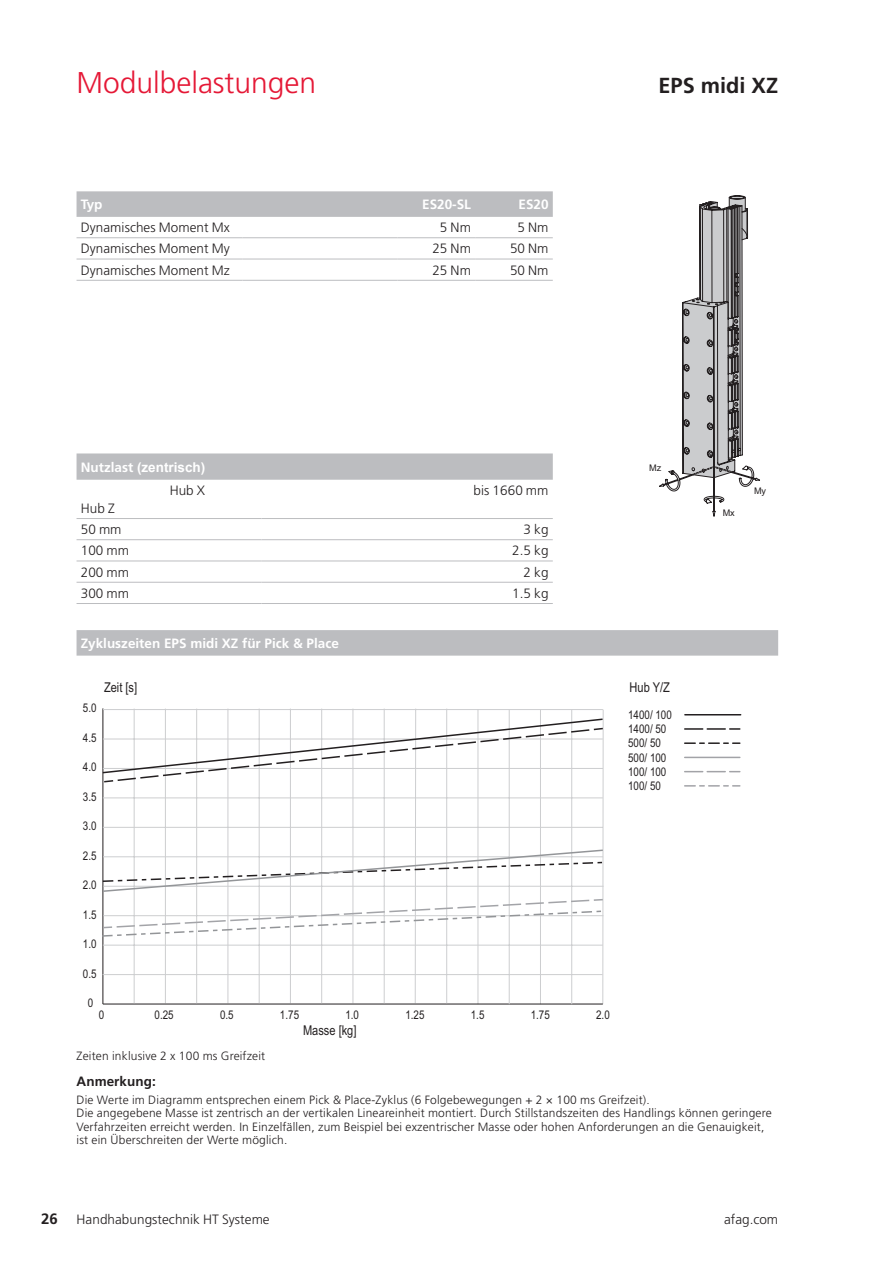
<style>
.page{position:relative;width:893px;height:1263px;background:#fff}
.page>*{position:absolute;margin:0;border:0;box-sizing:border-box;transform-origin:0 0}
.Überschrift_Seite_1{font:300 30px "Frutiger LT Pro";color:#e51836}
.Modulbezeichnung_bol{font:700 21.75px "Frutiger LT Pro";color:#231f20}
.Tabelle_Regular_9pt{font:300 13.5px "Frutiger LT Pro";letter-spacing:.005em;color:#231f20}
.Tabelle_bold_9pt_wei{font:700 13.5px "Frutiger LT Pro";color:#fff}
.t1{font:13.5px "Arial Narrow";color:#231f20}
.Tabelle_bold_9pt_wei-2{font:700 13.5px "Arial";color:#fff}
.Untertitel_Grundtext{font:700 13.5px "Frutiger LT Pro";letter-spacing:.005em;color:#231f20}
.Legende_klein_regula{font:300 12px/13.5px "Frutiger LT Pro";letter-spacing:.015em;color:#231f20}
.t2{font:12px/14.2px "Arial Narrow";color:#231f20}
.t3{font:9.15px "Arial";color:#231f20}
.s1{font-family:"Frutiger LT Pro"}
.s2{font-weight:700;font-size:15px}
</style>
<div class="page">
<svg style="left:659px;top:196px;width:101px;height:321px"></svg>
<div style="left:77px;top:630px;width:701px;height:26px;background:#bcbdc0"></div>
<div style="left:77px;top:191px;width:476px;height:26px;background:#bcbdc0"></div>
<hr style="left:242px;top:237px;width:78px;height:1px;background:#bcbdc0">
<hr style="left:320px;top:237px;width:78px;height:1px;background:#bcbdc0">
<hr style="left:398px;top:237px;width:77px;height:1px;background:#bcbdc0">
<hr style="left:475px;top:237px;width:78px;height:1px;background:#bcbdc0">
<hr style="left:242px;top:259px;width:78px;height:1px;background:#bcbdc0">
<hr style="left:320px;top:259px;width:78px;height:1px;background:#bcbdc0">
<hr style="left:398px;top:259px;width:77px;height:1px;background:#bcbdc0">
<hr style="left:475px;top:259px;width:78px;height:1px;background:#bcbdc0">
<hr style="left:77px;top:237px;width:165px;height:1px;background:#bcbdc0">
<hr style="left:242px;top:280px;width:78px;height:1px;background:#bcbdc0">
<hr style="left:320px;top:280px;width:78px;height:1px;background:#bcbdc0">
<hr style="left:398px;top:280px;width:77px;height:1px;background:#bcbdc0">
<hr style="left:475px;top:280px;width:78px;height:1px;background:#bcbdc0">
<hr style="left:77px;top:259px;width:165px;height:1px;background:#bcbdc0">
<hr style="left:77px;top:280px;width:165px;height:1px;background:#bcbdc0">
<svg style="left:77px;top:453px;width:476px;height:27px;background:#bdbec1"></svg>
<hr style="left:77px;top:518px;width:184px;height:1px;background:#bcbdc0">
<hr style="left:261px;top:518px;width:292px;height:1px;background:#bcbdc0">
<hr style="left:77px;top:539px;width:184px;height:1px;background:#bcbdc0">
<hr style="left:261px;top:539px;width:292px;height:1px;background:#bcbdc0">
<hr style="left:77px;top:561px;width:184px;height:1px;background:#bcbdc0">
<hr style="left:261px;top:561px;width:292px;height:1px;background:#bcbdc0">
<hr style="left:77px;top:582px;width:184px;height:1px;background:#bcbdc0">
<hr style="left:261px;top:582px;width:292px;height:1px;background:#bcbdc0">
<hr style="left:77px;top:603px;width:184px;height:1px;background:#bcbdc0">
<hr style="left:261px;top:603px;width:292px;height:1px;background:#bcbdc0">
<hr style="left:103px;top:708px;width:1px;height:296px;background:#231f20">
<hr style="left:540px;top:709px;width:1px;height:295px;background:#cdced0">
<hr style="left:478px;top:709px;width:1px;height:295px;background:#cdced0">
<hr style="left:415px;top:709px;width:1px;height:294px;background:#cdced0">
<hr style="left:353px;top:709px;width:1px;height:294px;background:#cdced0">
<hr style="left:290px;top:709px;width:1px;height:294px;background:#cdced0">
<hr style="left:602px;top:709px;width:2px;height:295px;background:#cdced0">
<hr style="left:228px;top:709px;width:1px;height:294px;background:#cdced0">
<hr style="left:165px;top:709px;width:1px;height:294px;background:#cdced0">
<hr style="left:103px;top:709px;width:500px;height:1px;background:#cdced0">
<hr style="left:103px;top:827px;width:500px;height:1px;background:#cdced0">
<hr style="left:103px;top:1004px;width:500px;height:1px;background:#231f20">
<hr style="left:103px;top:797px;width:500px;height:1px;background:#cdced0">
<hr style="left:571px;top:710px;width:1px;height:294px;background:#cdced0">
<hr style="left:509px;top:710px;width:1px;height:294px;background:#cdced0">
<hr style="left:446px;top:709px;width:1px;height:294px;background:#cdced0">
<hr style="left:384px;top:709px;width:1px;height:294px;background:#cdced0">
<hr style="left:321px;top:709px;width:1px;height:294px;background:#cdced0">
<hr style="left:259px;top:709px;width:1px;height:294px;background:#cdced0">
<hr style="left:196px;top:709px;width:1px;height:294px;background:#cdced0">
<hr style="left:134px;top:709px;width:1px;height:294px;background:#cdced0">
<hr style="left:103px;top:974px;width:500px;height:1px;background:#cdced0">
<hr style="left:103px;top:945px;width:500px;height:1px;background:#cdced0">
<svg style="left:102px;top:717px;width:502px;height:66px"></svg>
<hr style="left:685px;top:714px;width:56px;height:1px;background:#231f20">
<svg style="left:685px;top:771px;width:55px;height:1px"></svg>
<svg style="left:685px;top:728px;width:55px;height:2px"></svg>
<hr style="left:685px;top:757px;width:55px;height:1px;background:#a2a3a7">
<svg style="left:685px;top:742px;width:55px;height:2px"></svg>
<svg style="left:685px;top:785px;width:55px;height:2px"></svg>
<svg style="left:102px;top:849px;width:502px;height:88px"></svg>
<p class="Überschrift_Seite_1" style="left:77px;top:65px;width:241px">Modulbelastungen</p>
<p class="Modulbezeichnung_bol" style="left:658px;top:72px;width:121px">EPS midi XZ</p>
<p class="Tabelle_bold_9pt_wei" style="left:81px;top:196px;width:23px">Typ</p>
<p class="Tabelle_bold_9pt_wei" style="left:422px;top:196px;width:50px">ES20-SL</p>
<p class="Tabelle_bold_9pt_wei" style="left:518px;top:196px;width:32px">ES20</p>
<p class="Tabelle_Regular_9pt" style="left:81px;top:220px;width:151px">Dynamisches Moment Mx</p>
<p class="Tabelle_Regular_9pt" style="left:440px;top:220px;width:32px">5 Nm</p>
<p class="Tabelle_Regular_9pt" style="left:518px;top:220px;width:32px">5 Nm</p>
<p class="Tabelle_Regular_9pt" style="left:81px;top:241px;width:151px">Dynamisches Moment My</p>
<p class="Tabelle_Regular_9pt" style="left:432px;top:241px;width:40px">25 Nm</p>
<p class="Tabelle_Regular_9pt" style="left:510px;top:241px;width:40px">50 Nm</p>
<p class="Tabelle_Regular_9pt" style="left:81px;top:262px;width:151px">Dynamisches Moment Mz</p>
<p class="Tabelle_Regular_9pt" style="left:432px;top:262px;width:40px">25 Nm</p>
<p class="Tabelle_Regular_9pt" style="left:510px;top:262px;width:40px">50 Nm</p>
<p class="Tabelle_bold_9pt_wei-2" style="left:81px;top:457px;width:126px"><span class="s1">Nutzlast</span> (zentrisch)</p>
<p class="Tabelle_Regular_9pt" style="left:170px;top:482px;width:37px">Hub X</p>
<p class="Tabelle_Regular_9pt" style="left:81px;top:500px;width:36px">Hub Z</p>
<p class="Tabelle_Regular_9pt" style="left:474px;top:482px;width:76px">bis 1660 mm</p>
<p class="Tabelle_Regular_9pt" style="left:81px;top:522px;width:42px">50 mm</p>
<p class="Tabelle_Regular_9pt" style="left:524px;top:522px;width:26px">3 kg</p>
<p class="Tabelle_Regular_9pt" style="left:81px;top:543px;width:50px">100 mm</p>
<p class="Tabelle_Regular_9pt" style="left:512px;top:543px;width:38px">2.5 kg</p>
<p class="Tabelle_Regular_9pt" style="left:81px;top:564px;width:50px">200 mm</p>
<p class="Tabelle_Regular_9pt" style="left:524px;top:564px;width:26px">2 kg</p>
<p class="Tabelle_Regular_9pt" style="left:81px;top:585px;width:50px">300 mm</p>
<p class="Tabelle_Regular_9pt" style="left:512px;top:585px;width:38px">1.5 kg</p>
<p class="Tabelle_bold_9pt_wei" style="left:81px;top:635px;width:260px">Zykluszeiten EPS midi XZ für Pick &amp; Place</p>
<p class="t3" style="left:649px;top:462px;width:14px">Mz</p>
<p class="t2" style="left:83px;top:700px;width:15px">5.0</p>
<p class="t2" style="left:83px;top:730px;width:15px">4.5</p>
<p class="t2" style="left:83px;top:759px;width:15px">4.0</p>
<p class="t2" style="left:83px;top:789px;width:15px">3.5</p>
<p class="t2" style="left:83px;top:818px;width:15px">3.0</p>
<p class="t2" style="left:83px;top:848px;width:15px">2.5</p>
<p class="t2" style="left:83px;top:877px;width:15px">2.0</p>
<p class="t2" style="left:83px;top:907px;width:15px">1.5</p>
<p class="t2" style="left:83px;top:936px;width:15px">1.0</p>
<p class="t2" style="left:83px;top:966px;width:15px">0.5</p>
<p class="t2" style="left:88px;top:995px;width:7px">0</p>
<p class="t1" style="left:104px;top:677px;width:35px">Zeit [s]</p>
<p class="t1" style="left:630px;top:677px;width:42px">Hub Y/Z</p>
<p class="t2" style="left:628px;top:707px;width:45px">1400/ 100<br>1400/ 50<br>500/ 50<br>500/ 100<br>100/ 100<br>100/ 50</p>
<p class="t2" style="left:99px;top:1007px;width:7px">0</p>
<p class="t2" style="left:155px;top:1007px;width:21px">0.25</p>
<p class="t2" style="left:220px;top:1007px;width:15px">0.5</p>
<p class="t2" style="left:280px;top:1007px;width:21px">1.75</p>
<p class="t2" style="left:345px;top:1007px;width:15px">1.0</p>
<p class="t2" style="left:405px;top:1007px;width:21px">1.25</p>
<p class="t2" style="left:471px;top:1007px;width:15px">1.5</p>
<p class="t2" style="left:531px;top:1007px;width:21px">1.75</p>
<p class="t2" style="left:596px;top:1007px;width:15px">2.0</p>
<p class="Legende_klein_regula" style="left:77px;top:1049px;width:190px">Zeiten inklusive 2 x 100 ms Greifzeit</p>
<p class="t1" style="left:303px;top:1020px;width:55px">Masse [kg]</p>
<p class="t3" style="left:723px;top:506px;width:14px">Mx</p>
<p class="t3" style="left:754px;top:485px;width:14px">My</p>
<p class="Untertitel_Grundtext" style="left:77px;top:1073px;width:81px">Anmerkung:</p>
<p class="Legende_klein_regula" style="left:77px;top:1093px;width:575px">Die Werte im Diagramm entsprechen einem Pick &amp; Place-Zyklus (6 Folgebewegungen + 2 × 100 ms Greifzeit).</p>
<p class="Legende_klein_regula" style="left:77px;top:1106px;width:697px">Die angegebene Masse ist zentrisch an der vertikalen Lineareinheit montiert. Durch Stillstandszeiten des Handlings können geringere<br>Verfahrzeiten erreicht werden. In Einzelfällen, zum Beispiel bei exzentrischer Masse oder hohen Anforderungen an die Genauigkeit, ist ein Überschreiten der Werte möglich.</p>
<p class="Tabelle_Regular_9pt" style="left:41px;top:1211px;width:230px"><span class="s2">26</span> Handhabungstechnik HT Systeme</p>
<p class="Tabelle_Regular_9pt" style="left:724px;top:1211px;width:55px">afag.com</p>
</div>
